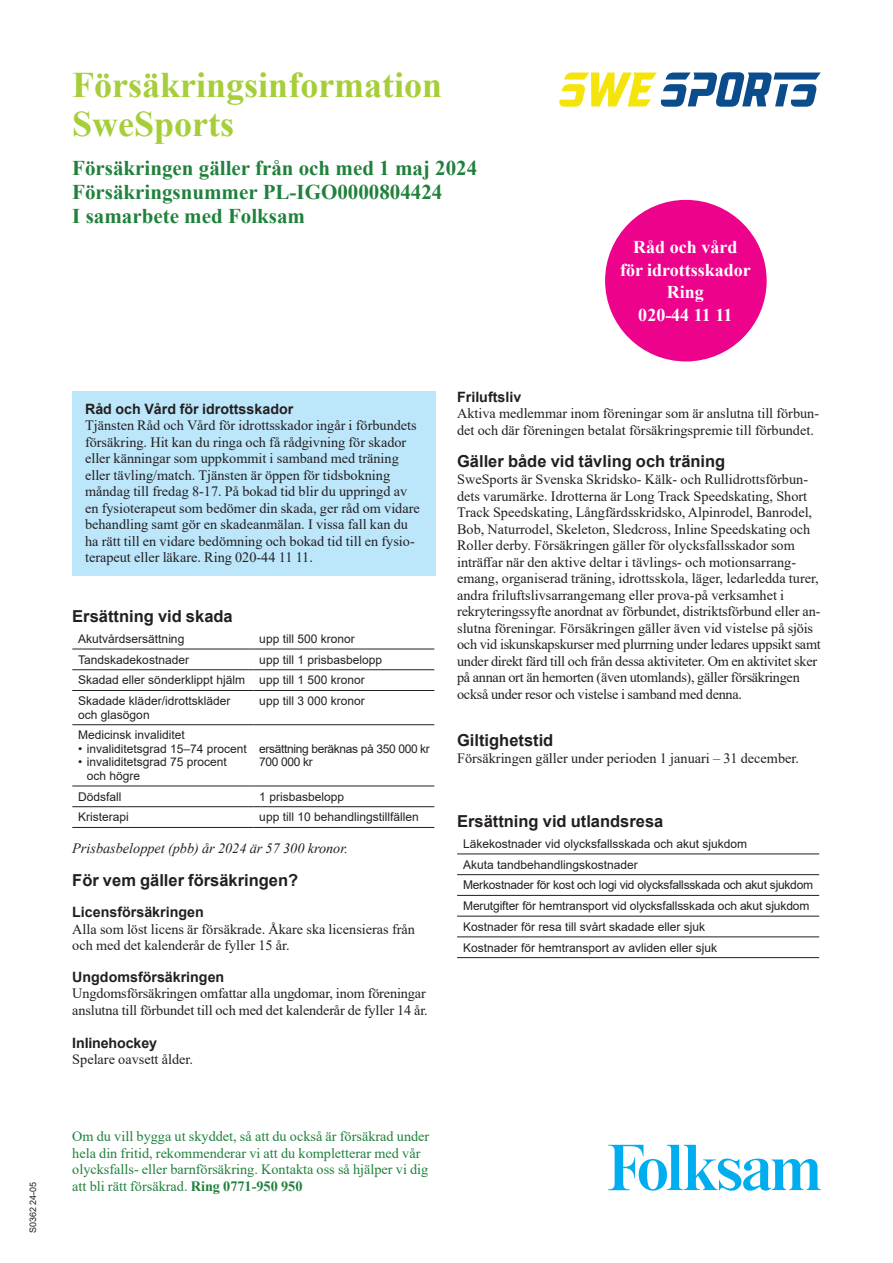
<style>
.page{position:relative;width:893px;height:1263px;background:#fff}
.page>*{position:absolute;margin:0;border:0;box-sizing:border-box;transform-origin:0 0}
.Rubrik_2_Framsida_24pt_Times{font:700 36px "Times New Roman";color:#a6ce39}
.Rubrik_4_Framsida_14pt_Times{font:700 21px/24px "Times New Roman";color:#20813c}
.t1{font:700 18px/22.5px "Times New Roman";color:#fff;text-align:center}
._0_Rubrik_5_11pt__Arial_R2{font:700 16.5px "Arial";color:#231f20}
._0_Rubrik_6_9_5pt_Arial_R3{font:700 16.5px "Arial";color:#231f20}
._0_Brödtext{font:14.25px/16.5px "Times New Roman";color:#231f20}
._0_Brödtext-2{font:14.25px/16.5px "Times New Roman";letter-spacing:-.02em;color:#231f20}
.t2{font:14.25px/16.5px "Times New Roman";color:#20813c}
._0_Rubrik_6_9_5pt_Arial_R3-2{font:700 14.25px "Arial";color:#231f20}
._0_Rubrik_7_9_5pt__Italic_Times_R4{font:italic 14.25px "Times New Roman";color:#231f20}
._0_Brödtext-3{font:700 14.25px "Arial";letter-spacing:-.01em;color:#231f20}
._0_Tabell_Text{font:12px/13.5px "Arial";color:#231f20}
._0_Tabell_Text-2{font:12px "Arial";letter-spacing:-.02em;color:#231f20}
._0_Tabell_Text-3{font:12px/13.5px "Arial";letter-spacing:-.03em;color:#231f20}
.Trycksaksnummer{font:9px "Arial";color:#231f20}
.s1{font-weight:700}
</style>
<div class="page">
<div style="left:605px;top:200px;width:162px;height:161px;background:#ed028c;border-radius:50%"></div>
<svg style="left:608px;top:1145px;width:213px;height:46px"></svg>
<div style="left:72px;top:391px;width:364px;height:184px;background:#bce6fa"></div>
<hr style="left:72px;top:649px;width:181px;height:1px;background:#231f20">
<hr style="left:253px;top:649px;width:181px;height:1px;background:#231f20">
<hr style="left:72px;top:669px;width:181px;height:1px;background:#231f20">
<hr style="left:253px;top:669px;width:181px;height:1px;background:#231f20">
<hr style="left:72px;top:690px;width:181px;height:1px;background:#231f20">
<hr style="left:253px;top:690px;width:181px;height:1px;background:#231f20">
<hr style="left:72px;top:724px;width:181px;height:1px;background:#231f20">
<hr style="left:253px;top:724px;width:181px;height:1px;background:#231f20">
<hr style="left:72px;top:786px;width:181px;height:1px;background:#231f20">
<hr style="left:253px;top:786px;width:181px;height:1px;background:#231f20">
<hr style="left:72px;top:806px;width:181px;height:1px;background:#231f20">
<hr style="left:253px;top:806px;width:181px;height:1px;background:#231f20">
<hr style="left:72px;top:827px;width:181px;height:1px;background:#231f20">
<hr style="left:253px;top:827px;width:181px;height:1px;background:#231f20">
<hr style="left:457px;top:854px;width:362px;height:1px;background:#231f20">
<hr style="left:457px;top:874px;width:362px;height:1px;background:#231f20">
<hr style="left:457px;top:895px;width:362px;height:1px;background:#231f20">
<hr style="left:457px;top:916px;width:362px;height:1px;background:#231f20">
<hr style="left:457px;top:937px;width:362px;height:1px;background:#231f20">
<hr style="left:457px;top:957px;width:362px;height:1px;background:#231f20">
<svg style="left:559px;top:72px;width:262px;height:35px"></svg>
<p class="Trycksaksnummer" style="left:27px;top:1233px;width:53px;rotate:-90deg">S0362 24-05</p>
<p class="Rubrik_2_Framsida_24pt_Times" style="left:72px;top:59px;width:372px">Försäkringsinformation</p>
<p class="Rubrik_2_Framsida_24pt_Times" style="left:72px;top:98px;width:163px">SweSports</p>
<p class="Rubrik_4_Framsida_14pt_Times" style="left:72px;top:155px;width:406px">Försäkringen gäller från och med 1 maj 2024<br>Försäkringsnummer PL-IGO0000804424<br>I samarbete med Folksam</p>
<p class="t1" style="left:620px;top:235px;width:132px">Råd och vård för idrottsskador<br>Ring<br>020-44 11 11</p>
<p class="_0_Rubrik_6_9_5pt_Arial_R3-2" style="left:85px;top:399px;width:210px">Råd och Vård för idrottsskador</p>
<p class="_0_Brödtext" style="left:85px;top:417px;width:336px">Tjänsten Råd och Vård för idrottsskador ingår i förbundets försäkring. Hit kan du ringa och få rådgivning för skador eller känningar som uppkommit i samband med träning eller tävling/match. Tjänsten är öppen för tidsbokning måndag till fredag 8-17. På bokad tid blir du uppringd av en fysioterapeut som bedömer din skada, ger råd om vidare behandling samt gör en skadeanmälan. I vissa fall kan du ha rätt till en vidare bedömning och bokad tid till en fysio&shy;terapeut eller läkare. Ring 020-44 11 11.</p>
<p class="_0_Rubrik_5_11pt__Arial_R2" style="left:72px;top:605px;width:162px">Ersättning vid skada</p>
<p class="_0_Tabell_Text" style="left:78px;top:632px;width:108px">Akutvårdsersättning</p>
<p class="_0_Tabell_Text" style="left:259px;top:632px;width:97px">upp till 500 kronor</p>
<p class="_0_Tabell_Text" style="left:78px;top:653px;width:112px">Tandskadekostnader</p>
<p class="_0_Tabell_Text" style="left:259px;top:653px;width:124px">upp till 1 prisbasbelopp</p>
<p class="_0_Tabell_Text" style="left:78px;top:673px;width:168px">Skadad eller sönderklippt hjälm</p>
<p class="_0_Tabell_Text" style="left:259px;top:673px;width:107px">upp till 1 500 kronor</p>
<p class="_0_Tabell_Text" style="left:78px;top:694px;width:154px">Skadade kläder/idrottskläder och glasögon</p>
<p class="_0_Tabell_Text" style="left:259px;top:694px;width:107px">upp till 3 000 kronor</p>
<p class="_0_Tabell_Text" style="left:78px;top:728px;width:108px">Medicinsk invaliditet</p>
<p class="_0_Tabell_Text" style="left:78px;top:742px;width:170px">• invaliditetsgrad 15–74 procent</p>
<p class="_0_Tabell_Text" style="left:87px;top:755px;width:142px;text-indent:-9px">• invaliditetsgrad 75 procent och högre</p>
<p class="_0_Tabell_Text-3" style="left:259px;top:742px;width:172px">ersättning beräknas på 350 000 kr<br>700 000 kr</p>
<p class="_0_Tabell_Text" style="left:78px;top:790px;width:45px">Dödsfall</p>
<p class="_0_Tabell_Text" style="left:259px;top:790px;width:86px">1 prisbasbelopp</p>
<p class="_0_Tabell_Text" style="left:78px;top:810px;width:52px">Kristerapi</p>
<p class="_0_Tabell_Text" style="left:259px;top:810px;width:161px">upp till 10 behandlingstillfällen</p>
<p class="_0_Rubrik_7_9_5pt__Italic_Times_R4" style="left:72px;top:838px;width:277px">Prisbasbeloppet (pbb) år 2024 är 57 300 kronor.</p>
<p class="_0_Rubrik_5_11pt__Arial_R2" style="left:72px;top:868px;width:228px">För vem gäller försäkringen?</p>
<p class="_0_Rubrik_6_9_5pt_Arial_R3-2" style="left:72px;top:902px;width:133px">Licensförsäkringen</p>
<p class="_0_Brödtext" style="left:72px;top:920px;width:344px">Alla som löst licens är försäkrade. Åkare ska licensieras från och med det kalenderår de fyller 15 år.</p>
<p class="_0_Rubrik_6_9_5pt_Arial_R3-2" style="left:72px;top:967px;width:154px">Ungdomsförsäkringen</p>
<p class="_0_Brödtext" style="left:72px;top:985px;width:357px">Ungdomsförsäkringen omfattar alla ungdomar, inom föreningar anslutna till förbundet till och med det kalenderår de fyller 14 år.</p>
<p class="_0_Brödtext-3" style="left:72px;top:1033px;width:86px">Inlinehockey</p>
<p class="_0_Brödtext" style="left:72px;top:1051px;width:122px">Spelare oavsett ålder.</p>
<p class="t2" style="left:72px;top:1128px;width:359px">Om du vill bygga ut skyddet, så att du också är försäkrad under hela din fritid, rekommenderar vi att du kompletterar med vår olycksfalls- eller barnförsäkring. Kontakta oss så hjälper vi dig att bli rätt försäkrad. <span class="s1">Ring 0771-950 950</span></p>
<p class="_0_Brödtext-3" style="left:457px;top:387px;width:66px">Friluftsliv</p>
<p class="_0_Brödtext" style="left:457px;top:405px;width:364px">Aktiva medlemmar inom föreningar som är anslutna till förbun&shy;det och där föreningen betalat försäkringspremie till förbundet.</p>
<p class="_0_Rubrik_5_11pt__Arial_R2" style="left:457px;top:450px;width:270px">Gäller både vid tävling och träning</p>
<p class="_0_Brödtext" style="left:457px;top:470px;width:363px">SweSports är Svenska Skridsko- Kälk- och Rullidrottsförbun&shy;dets varumärke. Idrotterna är Long Track Speedskating, Short Track Speedskating, Långfärdsskridsko, Alpinrodel, Banrodel, Bob, Naturrodel, Skeleton, Sledcross, Inline Speedskating och Roller derby. Försäkringen gäller för olycksfallsskador som inträffar när den aktive deltar i tävlings- och motionsarrang&shy;emang, organiserad träning, idrottsskola, läger, ledarledda turer, andra friluftslivsarrangemang eller prova-på verksamhet i</p>
<p class="_0_Brödtext-2" style="left:457px;top:602px;width:365px">rekryteringssyfte anordnat av förbundet, distriktsförbund eller an&shy;slutna föreningar. Försäkringen gäller även vid vistelse på sjöis och vid iskunskapskurser med plurrning under ledares uppsikt samt under direkt färd till och från dessa aktiviteter. Om en aktivitet sker på annan ort än hemorten (även utomlands), gäller försäkringen också under resor och vistelse i samband med denna.</p>
<p class="_0_Rubrik_6_9_5pt_Arial_R3" style="left:457px;top:729px;width:98px">Giltighetstid</p>
<p class="_0_Brödtext" style="left:457px;top:749px;width:343px">Försäkringen gäller under perioden 1 januari – 31 december.</p>
<p class="_0_Rubrik_5_11pt__Arial_R2" style="left:457px;top:810px;width:208px">Ersättning vid utlandsresa</p>
<p class="_0_Tabell_Text" style="left:463px;top:837px;width:286px">Läkekostnader vid olycksfallsskada och akut sjukdom</p>
<p class="_0_Tabell_Text" style="left:463px;top:858px;width:176px">Akuta tandbehandlingskostnader</p>
<p class="_0_Tabell_Text-2" style="left:463px;top:877px;width:351px">Merkostnader för kost och logi vid olycksfallsskada och akut sjukdom</p>
<p class="_0_Tabell_Text" style="left:463px;top:899px;width:348px">Merutgifter för hemtransport vid olycksfallsskada och akut sjukdom</p>
<p class="_0_Tabell_Text" style="left:463px;top:920px;width:244px">Kostnader för resa till svårt skadade eller sjuk</p>
<p class="_0_Tabell_Text" style="left:463px;top:940px;width:256px">Kostnader för hemtransport av avliden eller sjuk</p>
</div>
